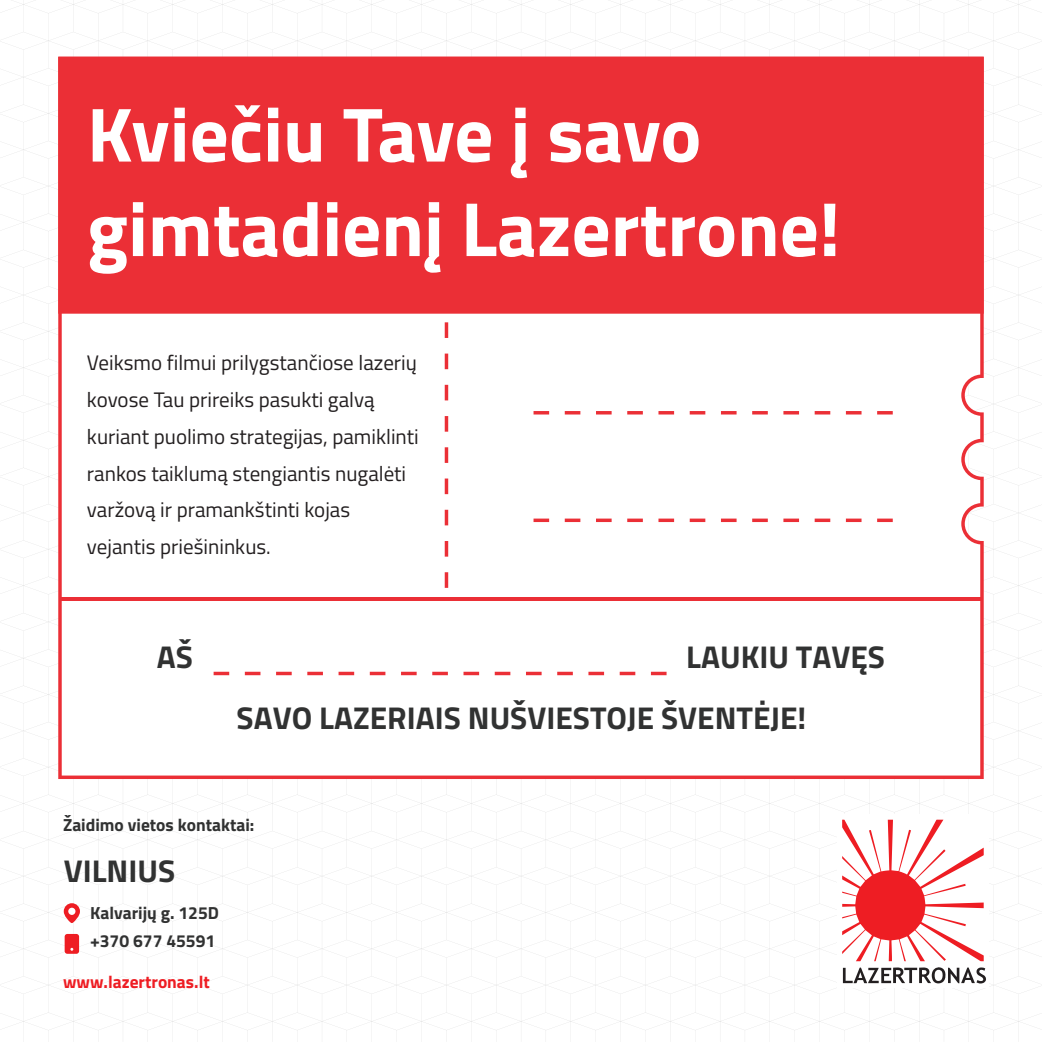
<style>
.page{position:relative;width:1042px;height:1042px;background:#fff}
.page>*{position:absolute;margin:0;border:0;box-sizing:border-box;transform-origin:0 0}
.t1{font:700 77px/94.5px "Titillium Web";color:#fff}
.t2{font:700 31.5px/60.6px "Titillium Web";color:#313232}
.t3{font:21px/36.8px "Titillium Web";color:#231f20}
.t4{font:700 17.5px/28px "Titillium Web";color:#313232}
.t5{font:700 17.5px "Titillium Web";color:#ee1d23}
</style>
<div class="page">
<svg style="left:842px;top:819px;width:144px;height:164px"></svg>
<svg style="left:58px;top:314px;width:925px;height:465px"></svg>
<hr style="left:60px;top:597px;width:922px;height:3px;background:#eb2f36">
<hr style="left:533px;top:411px;width:16px;height:3px;background:#eb2f36">
<hr style="left:565px;top:411px;width:15px;height:3px;background:#eb2f36">
<hr style="left:596px;top:411px;width:15px;height:3px;background:#eb2f36">
<hr style="left:627px;top:411px;width:16px;height:3px;background:#eb2f36">
<hr style="left:658px;top:411px;width:16px;height:3px;background:#eb2f36">
<hr style="left:690px;top:411px;width:15px;height:3px;background:#eb2f36">
<hr style="left:721px;top:411px;width:15px;height:3px;background:#eb2f36">
<hr style="left:752px;top:411px;width:16px;height:3px;background:#eb2f36">
<hr style="left:783px;top:411px;width:16px;height:3px;background:#eb2f36">
<hr style="left:814px;top:411px;width:16px;height:3px;background:#eb2f36">
<hr style="left:846px;top:411px;width:15px;height:3px;background:#eb2f36">
<hr style="left:877px;top:411px;width:16px;height:3px;background:#eb2f36">
<hr style="left:445px;top:322px;width:3px;height:16px;background:#eb2f36">
<hr style="left:445px;top:353px;width:3px;height:16px;background:#eb2f36">
<hr style="left:445px;top:385px;width:3px;height:15px;background:#eb2f36">
<hr style="left:445px;top:416px;width:3px;height:16px;background:#eb2f36">
<hr style="left:445px;top:447px;width:3px;height:16px;background:#eb2f36">
<hr style="left:445px;top:478px;width:3px;height:16px;background:#eb2f36">
<hr style="left:445px;top:510px;width:3px;height:15px;background:#eb2f36">
<hr style="left:445px;top:541px;width:3px;height:15px;background:#eb2f36">
<hr style="left:445px;top:572px;width:3px;height:16px;background:#eb2f36">
<svg style="left:533px;top:518px;width:16px;height:4px"></svg>
<svg style="left:565px;top:518px;width:15px;height:4px"></svg>
<svg style="left:596px;top:518px;width:15px;height:4px"></svg>
<svg style="left:627px;top:518px;width:16px;height:4px"></svg>
<svg style="left:658px;top:518px;width:16px;height:4px"></svg>
<svg style="left:690px;top:518px;width:15px;height:4px"></svg>
<svg style="left:721px;top:518px;width:15px;height:4px"></svg>
<svg style="left:752px;top:518px;width:16px;height:4px"></svg>
<svg style="left:783px;top:518px;width:16px;height:4px"></svg>
<svg style="left:814px;top:518px;width:16px;height:4px"></svg>
<svg style="left:846px;top:518px;width:15px;height:4px"></svg>
<svg style="left:877px;top:518px;width:16px;height:4px"></svg>
<div style="left:58px;top:57px;width:925px;height:257px;background:#eb2f36"></div>
<hr style="left:214px;top:672px;width:15px;height:3px;background:#eb2f36">
<hr style="left:245px;top:672px;width:15px;height:3px;background:#eb2f36">
<hr style="left:276px;top:672px;width:16px;height:3px;background:#eb2f36">
<hr style="left:307px;top:672px;width:16px;height:3px;background:#eb2f36">
<hr style="left:338px;top:672px;width:16px;height:3px;background:#eb2f36">
<hr style="left:370px;top:672px;width:15px;height:3px;background:#eb2f36">
<hr style="left:401px;top:672px;width:16px;height:3px;background:#eb2f36">
<hr style="left:432px;top:672px;width:16px;height:3px;background:#eb2f36">
<hr style="left:463px;top:672px;width:16px;height:3px;background:#eb2f36">
<hr style="left:495px;top:672px;width:15px;height:3px;background:#eb2f36">
<hr style="left:526px;top:672px;width:15px;height:3px;background:#eb2f36">
<hr style="left:557px;top:672px;width:16px;height:3px;background:#eb2f36">
<hr style="left:588px;top:672px;width:16px;height:3px;background:#eb2f36">
<hr style="left:620px;top:672px;width:15px;height:3px;background:#eb2f36">
<hr style="left:651px;top:672px;width:15px;height:3px;background:#eb2f36">
<svg style="left:64px;top:903px;width:16px;height:20px"></svg>
<svg style="left:65px;top:934px;width:14px;height:20px"></svg>
<h1 class="t1" style="left:87px;top:83px;width:755px">Kviečiu Tave į savo gimtadienį Lazertrone!</h1>
<p class="t3" style="left:87px;top:343px;width:333px">Veiksmo filmui prilygstančiose lazerių kovose Tau prireiks pasukti galvą kuriant puolimo strategijas, pamiklinti rankos taiklumą stengiantis nugalėti varžovą ir pramankštinti kojas vejantis priešininkus.</p>
<h2 class="t2" style="left:157px;top:625px;width:38px">AŠ</h2>
<h2 class="t2" style="left:237px;top:625px;width:650px;text-indent:450px">LAUKIU TAVĘS<br>SAVO LAZERIAIS NUŠVIESTOJE ŠVENTĖJE!</h2>
<p class="t4" style="left:63px;top:809px;width:193px">Žaidimo vietos kontaktai:</p>
<h2 class="t2" style="left:64px;top:839px;width:113px">VILNIUS</h2>
<p class="t4" style="left:90px;top:897px;width:131px">Kalvarijų g. 125D +370 677 45591</p>
<p class="t5" style="left:63px;top:968px;width:148px">www.lazertronas.lt</p>
</div>
